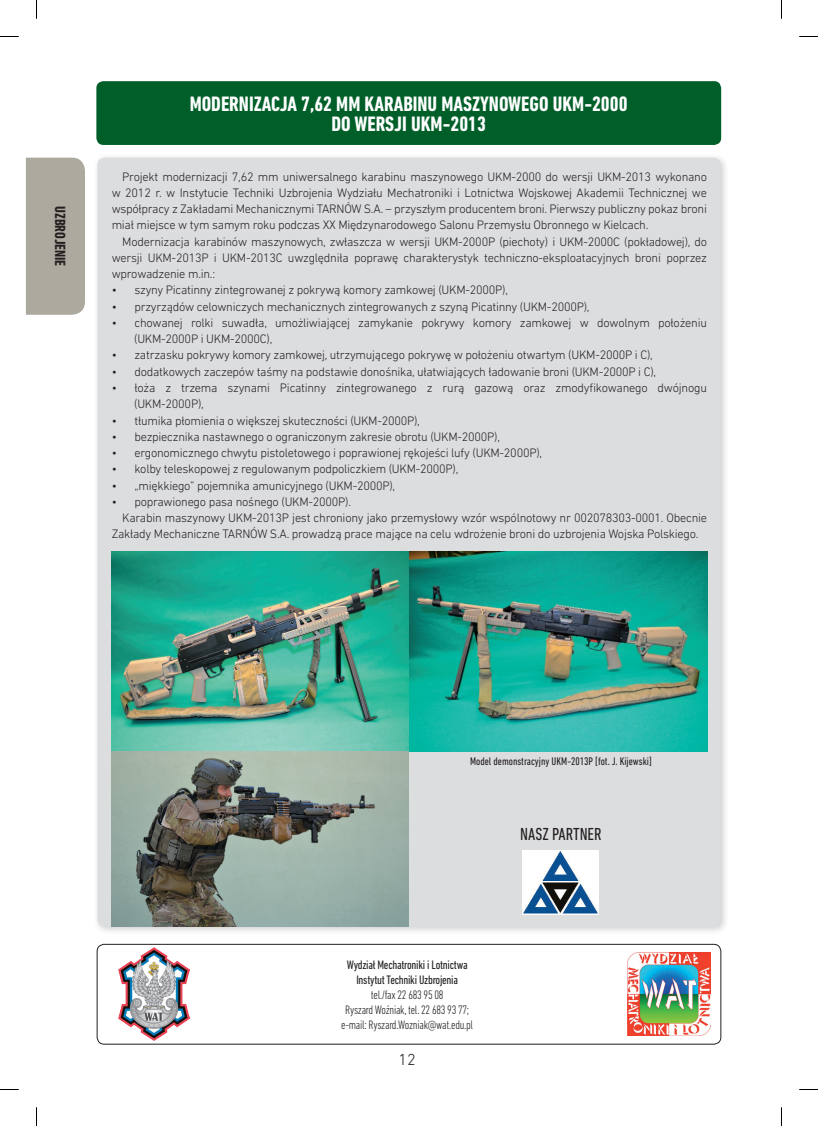
<style>
.page{position:relative;width:818px;height:1126px;background:#fff}
.page>*{position:absolute;margin:0;border:0;box-sizing:border-box;transform-origin:0 0}
._01_tytul_glowny{font:700 condensed 21.25px/20.6px "DIN Next LT Pro";color:#fff;text-align:center}
.lead{font:condensed 17.75px "DIN Next LT Pro";color:#231f20}
.t1{font:300 16.25px "DIN Next LT Pro";color:#231f20}
.t2{font:700 condensed 15px "DIN Next LT Pro";color:#231f20}
.TXT{font:300 12.5px/16.2px "DIN Next LT Pro";letter-spacing:-.02em;color:#231f20}
.stopka{font:300 condensed 12.5px/15px "DIN Next LT Pro";letter-spacing:-.02em;color:#231f20;text-align:center}
.stopka_tytul{font:condensed 12.5px "DIN Next LT Pro";letter-spacing:-.02em;color:#231f20}
.foto{font:condensed 11.25px "DIN Next LT Pro";color:#231f20}
</style>
<div class="page">
<div style="left:93px;top:153px;width:636px;height:782px;background:#231f20;opacity:.21"></div>
<div style="left:97px;top:158px;width:623px;height:768px;background:#dcdddf;border-radius:7px"></div>
<div style="left:97px;top:943px;width:623px;height:101px;border:1px solid #231f20;border-radius:7px"></div>
<img style="left:118px;top:947px;width:72px;height:93px">
<div style="left:26px;top:158px;width:59px;height:157px;background:#acaa9e"></div>
<div style="left:96px;top:81px;width:624px;height:64px;background:#005f29;border-radius:7px"></div>
<img style="left:111px;top:551px;width:298px;height:375px">
<img style="left:627px;top:952px;width:82px;height:82px">
<img style="left:409px;top:551px;width:298px;height:200px">
<img style="left:522px;top:850px;width:75px;height:64px">
<svg style="left:0;top:36px;width:19px;height:1px"></svg>
<svg style="left:799px;top:36px;width:18px;height:1px"></svg>
<svg style="left:0;top:1089px;width:19px;height:1px"></svg>
<svg style="left:799px;top:1089px;width:18px;height:1px"></svg>
<svg style="left:36px;top:0;width:1px;height:19px"></svg>
<svg style="left:36px;top:1107px;width:1px;height:18px"></svg>
<p class="t2" style="left:69px;top:206px;width:62px;rotate:90deg">UZBROJENIE</p>
<p class="_01_tytul_glowny" style="left:189px;top:93px;width:439px">MODERNIZACJA 7,62 MM KARABINU MASZYNOWEGO UKM-2000<br>DO WERSJI UKM-2013</p>
<p class="TXT" style="left:112px;top:168px;width:596px;text-align:justify;text-indent:11px">Projekt modernizacji 7,62 mm uniwersalnego karabinu maszynowego UKM-2000 do wersji UKM-2013 wykonano w 2012 r. w Instytucie Techniki Uzbrojenia Wydziału Mechatroniki i Lotnictwa Wojskowej Akademii Technicznej we współpracy z Zakładami Mechanicznymi TARNÓW S.A. – przyszłym producentem broni. Pierwszy publiczny pokaz broni miał miejsce w tym samym roku podczas XX Międzynarodowego Salonu Przemysłu Obronnego w Kielcach.</p>
<p class="TXT" style="left:112px;top:233px;width:596px;text-align:justify;text-indent:11px">Modernizacja karabinów maszynowych, zwłaszcza w wersji UKM-2000P (piechoty) i UKM-2000C (pokładowej), do wersji UKM-2013P i UKM-2013C uwzględniła poprawę charakterystyk techniczno-eksploatacyjnych broni poprzez wprowadzenie m.in.:</p>
<p class="TXT" style="left:112px;top:282px;width:397px">• szyny Picatinny zintegrowanej z pokrywą komory zamkowej (UKM-2000P),</p>
<p class="TXT" style="left:112px;top:298px;width:479px">• przyrządów celowniczych mechanicznych zintegrowanych z szyną Picatinny (UKM-2000P),</p>
<p class="TXT" style="left:134px;top:314px;width:574px;text-indent:-22px">• chowanej rolki suwadła, umożliwiającej zamykanie pokrywy komory zamkowej w dowolnym położeniu (UKM-2000P i UKM-2000C),</p>
<p class="TXT" style="left:112px;top:347px;width:542px">• zatrzasku pokrywy komory zamkowej, utrzymującego pokrywę w położeniu otwartym (UKM-2000P i C),</p>
<p class="TXT" style="left:112px;top:363px;width:545px">• dodatkowych zaczepów taśmy na podstawie donośnika, ułatwiających ładowanie broni (UKM-2000P i C),</p>
<p class="TXT" style="left:134px;top:379px;width:574px;text-indent:-22px">• łoża z trzema szynami Picatinny zintegrowanego z rurą gazową oraz zmodyfikowanego dwójnogu (UKM-2000P),</p>
<p class="TXT" style="left:112px;top:412px;width:309px">• tłumika płomienia o większej skuteczności (UKM-2000P),</p>
<p class="TXT" style="left:112px;top:428px;width:389px">• bezpiecznika nastawnego o ograniczonym zakresie obrotu (UKM-2000P),</p>
<p class="TXT" style="left:112px;top:444px;width:431px">• ergonomicznego chwytu pistoletowego i poprawionej rękojeści lufy (UKM-2000P),</p>
<p class="TXT" style="left:112px;top:460px;width:348px">• kolby teleskopowej z regulowanym podpoliczkiem (UKM-2000P),</p>
<p class="TXT" style="left:112px;top:477px;width:285px">• „miękkiego” pojemnika amunicyjnego (UKM-2000P),</p>
<p class="TXT" style="left:112px;top:493px;width:241px">• poprawionego pasa nośnego (UKM-2000P).</p>
<p class="TXT" style="left:112px;top:509px;width:596px;text-indent:11px">Karabin maszynowy UKM-2013P jest chroniony jako przemysłowy wzór wspólnotowy nr 002078303-0001. Obecnie<br>Zakłady Mechaniczne TARNÓW S.A. prowadzą prace mające na celu wdrożenie broni do uzbrojenia Wojska Polskiego.</p>
<p class="foto" style="left:470px;top:754px;width:183px">Model demonstracyjny UKM-2013P [fot. J. Kijewski]</p>
<p class="stopka_tytul" style="left:346px;top:958px;width:122px">Wydział Mechatroniki i Lotnictwa</p>
<p class="stopka_tytul" style="left:356px;top:973px;width:103px">Instytut Techniki Uzbrojenia</p>
<p class="stopka" style="left:370px;top:987px;width:74px">tel./fax 22 683 95 08</p>
<p class="stopka" style="left:341px;top:1002px;width:133px">Ryszard Woźniak, tel. 22 683 93 77; e-mail: Ryszard.Wozniak@wat.edu.pl</p>
<h3 class="t1" style="left:398px;top:1050px;width:19px">12</h3>
<p class="lead" style="left:520px;top:824px;width:83px">NASZ PARTNER</p>
</div>
